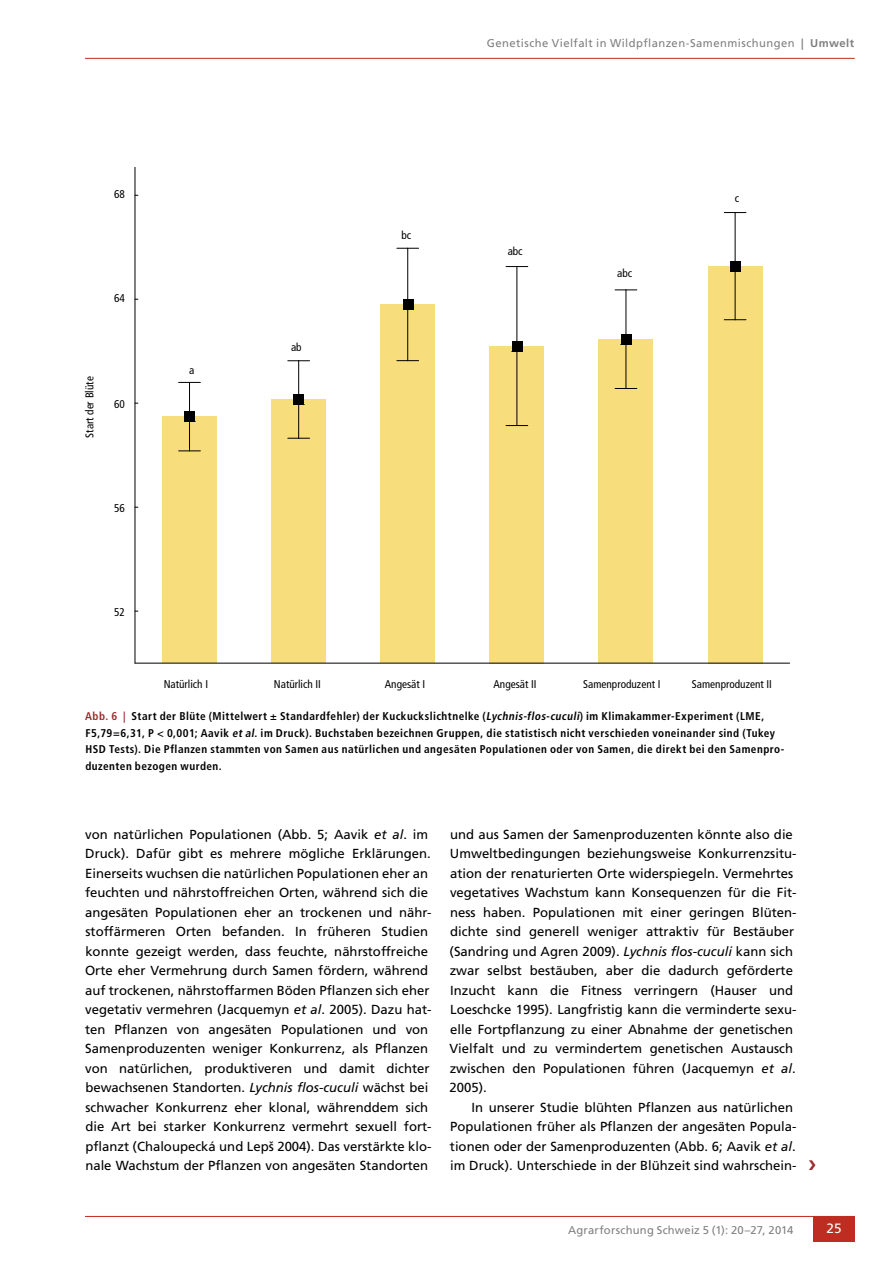
<style>
.page{position:relative;width:893px;height:1263px;background:#fff}
.page>*{position:absolute;margin:0;border:0;box-sizing:border-box;transform-origin:0 0}
.t1{font:13.5px "Frutiger LT Std";color:#fff}
.t2{font:13.2px/19.5px "Frutiger LT Std";color:#000}
.t3{font:700 condensed 11.25px/16.5px "Frutiger LT Std";letter-spacing:.04em;color:#000}
.t4{font:condensed 11.25px "Frutiger LT Std";color:#000}
.t5{font:11.25px "Frutiger LT Std";letter-spacing:.035em;color:#808080}
.s1{font-weight:700}
.s2{color:#9a2b2f}
.s3{font-style:italic}
</style>
<div class="page">
<hr style="left:85px;top:1216px;width:770px;height:1px;background:#bd2d21">
<div style="left:813px;top:1216px;width:42px;height:26px;background:#bd2d21"></div>
<hr style="left:85px;top:58px;width:770px;height:1px;background:#bd2d21">
<div style="left:162px;top:417px;width:55px;height:246px;background:#f8dd7d"></div>
<hr style="left:189px;top:382px;width:1px;height:69px;background:#000">
<svg style="left:179px;top:450px;width:21px;height:1px"></svg>
<svg style="left:179px;top:382px;width:21px;height:1px"></svg>
<div style="left:271px;top:399px;width:55px;height:264px;background:#f8dd7d"></div>
<hr style="left:298px;top:361px;width:1px;height:77px;background:#000">
<svg style="left:288px;top:438px;width:22px;height:1px"></svg>
<svg style="left:288px;top:360px;width:22px;height:1px"></svg>
<div style="left:380px;top:304px;width:55px;height:359px;background:#f8dd7d"></div>
<hr style="left:407px;top:248px;width:1px;height:113px;background:#000">
<svg style="left:397px;top:360px;width:22px;height:1px"></svg>
<svg style="left:397px;top:248px;width:22px;height:1px"></svg>
<div style="left:490px;top:346px;width:54px;height:317px;background:#f8dd7d"></div>
<hr style="left:516px;top:267px;width:1px;height:158px;background:#000">
<svg style="left:506px;top:425px;width:22px;height:1px"></svg>
<svg style="left:506px;top:266px;width:22px;height:1px"></svg>
<div style="left:599px;top:339px;width:54px;height:324px;background:#f8dd7d"></div>
<hr style="left:626px;top:290px;width:1px;height:98px;background:#000">
<svg style="left:615px;top:388px;width:22px;height:1px"></svg>
<svg style="left:615px;top:289px;width:22px;height:1px"></svg>
<div style="left:708px;top:266px;width:54px;height:397px;background:#f8dd7d"></div>
<hr style="left:735px;top:213px;width:1px;height:107px;background:#000">
<svg style="left:724px;top:319px;width:22px;height:1px"></svg>
<svg style="left:724px;top:212px;width:22px;height:1px"></svg>
<hr style="left:135px;top:663px;width:655px;height:1px;background:#000">
<hr style="left:135px;top:168px;width:1px;height:495px;background:#000">
<div style="left:184px;top:411px;width:11px;height:11px;background:#000"></div>
<div style="left:294px;top:394px;width:10px;height:10px;background:#000"></div>
<div style="left:403px;top:299px;width:10px;height:10px;background:#000"></div>
<div style="left:512px;top:341px;width:11px;height:10px;background:#000"></div>
<div style="left:621px;top:334px;width:11px;height:10px;background:#000"></div>
<div style="left:730px;top:261px;width:11px;height:10px;background:#000"></div>
<p class="t5" style="left:487px;top:36px;width:369px">Genetische Vielfalt in Wildpflanzen-Samenmischungen <span class="s1">| Umwelt</span></p>
<p class="t4" style="left:114px;top:188px;width:12px">68</p>
<p class="t4" style="left:114px;top:292px;width:12px">64</p>
<p class="t4" style="left:83px;top:438px;width:63px;rotate:-90deg">Start der Blüte</p>
<p class="t4" style="left:114px;top:397px;width:12px">60</p>
<p class="t4" style="left:114px;top:501px;width:12px">56</p>
<p class="t4" style="left:114px;top:605px;width:12px">52</p>
<p class="t4" style="left:189px;top:363px;width:7px">a</p>
<p class="t4" style="left:291px;top:341px;width:12px">ab</p>
<p class="t4" style="left:401px;top:228px;width:11px">bc</p>
<p class="t4" style="left:508px;top:244px;width:16px">abc</p>
<p class="t4" style="left:617px;top:267px;width:16px">abc</p>
<p class="t4" style="left:735px;top:191px;width:6px">c</p>
<p class="t4" style="left:164px;top:677px;width:46px">Natürlich I</p>
<p class="t4" style="left:274px;top:677px;width:49px">Natürlich II</p>
<p class="t4" style="left:385px;top:677px;width:42px">Angesät I</p>
<p class="t4" style="left:493px;top:677px;width:45px">Angesät II</p>
<p class="t4" style="left:583px;top:677px;width:79px">Samenproduzent I</p>
<p class="t4" style="left:692px;top:677px;width:81px">Samenproduzent II</p>
<p class="t3" style="left:85px;top:708px;width:701px"><span class="s2">Abb. 6 |</span> Start der Blüte (Mittelwert ± Standardfehler) der Kuckuckslichtnelke (<span class="s3">Lychnis-flos-cuculi</span>) im Klimakammer-Experiment (LME, F5,79=6,31, P &lt; 0,001; Aavik <span class="s3">et al</span>. im Druck). Buchstaben bezeichnen Gruppen, die statistisch nicht verschieden voneinander sind (Tukey HSD Tests). Die Pflanzen stammten von Samen aus natürlichen und angesäten Populationen oder von Samen, die direkt bei den Samenpro&shy;duzenten bezogen wurden.</p>
<p class="t2" style="left:85px;top:824px;width:348px">von natürlichen Populationen (Abb. 5; Aavik <span class="s3">et al</span>. im Druck). Dafür gibt es mehrere mögliche Erklärungen.<br>Einerseits wuchsen die natürlichen Populationen eher an feuchten und nährstoffreichen Orten, während sich die angesäten Populationen eher an trockenen und nähr&shy;stoffärmeren Orten befanden. In früheren Studien konnte gezeigt werden, dass feuchte, nährstoffreiche Orte eher Vermehrung durch Samen fördern, während auf trockenen, nährstoffarmen Böden Pflanzen sich eher vegetativ vermehren (Jacquemyn <span class="s3">et al</span>. 2005). Dazu hat&shy;ten Pflanzen von angesäten Populationen und von Samenproduzenten weniger Konkurrenz, als Pflanzen von natürlichen, produktiveren und damit dichter bewachsenen Standorten. <span class="s3">Lychnis flos-cuculi</span> wächst bei schwacher Konkurrenz eher klonal, währenddem sich die Art bei starker Konkurrenz vermehrt sexuell fort&shy;pflanzt (Chaloupecká und Lepš 2004). Das verstärkte klo&shy;nale Wachstum der Pflanzen von angesäten Standorten</p>
<p class="t2" style="left:449px;top:824px;width:349px">und aus Samen der Samenproduzenten könnte also die Umweltbedingungen beziehungsweise Konkurrenzsitu&shy;ation der renaturierten Orte widerspiegeln. Vermehrtes vegetatives Wachstum kann Konsequenzen für die Fit&shy;ness haben. Populationen mit einer geringen Blüten&shy;dichte sind generell weniger attraktiv für Bestäuber (Sandring und Agren 2009). <span class="s3">Lychnis flos-cuculi</span> kann sich zwar selbst bestäuben, aber die dadurch geförderte Inzucht kann die Fitness verringern (Hauser und Loeschcke 1995). Langfristig kann die verminderte sexu&shy;elle Fortpflanzung zu einer Abnahme der genetischen Vielfalt und zu vermindertem genetischen Austausch zwischen den Populationen führen (Jacquemyn <span class="s3">et al</span>.<br>2005).</p>
<p class="t2" style="left:450px;top:1097px;width:348px;text-indent:22px">In unserer Studie blühten Pflanzen aus natürlichen Populationen früher als Pflanzen der angesäten Popula&shy;tionen oder der Samenproduzenten (Abb. 6; Aavik <span class="s3">et al</span>. im Druck). Unterschiede in der Blühzeit sind wahrschein-</p>
<p class="t5" style="left:568px;top:1223px;width:227px">Agrarforschung Schweiz 5 (1): 20–27, 2014</p>
<p class="t1" style="left:826px;top:1221px;width:17px">25</p>
</div>
